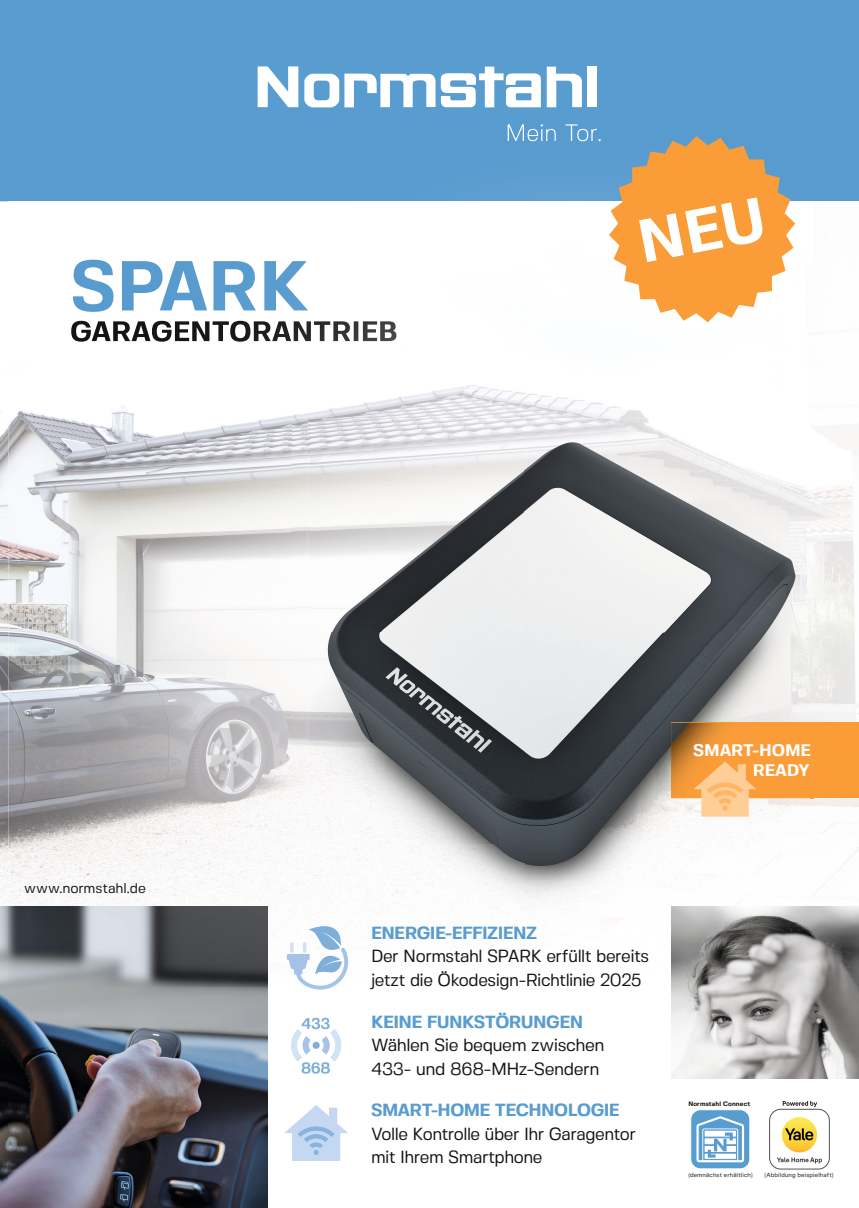
<style>
.page{position:relative;width:859px;height:1208px;background:#fff}
.page>*{position:absolute;margin:0;border:0;box-sizing:border-box;transform-origin:0 0}
.t1{font:17.6px/23.4px "Fivo Sans";letter-spacing:-.03em;color:#131413}
.t2{font:700 17.6px "Fivo Sans";letter-spacing:-.03em;color:#589cd0}
.t3{font:700 16.8px/20.2px "Fivo Sans";letter-spacing:-.01em;color:#fff;text-align:right}
.t4{font:14px "Fivo Sans";letter-spacing:-.005em;color:#131413}
.t5{font:700 6.4px "Fivo Sans";letter-spacing:.015em;color:#131413}
.t6{font:6px "Fivo Sans";letter-spacing:.02em;color:#131413}
</style>
<div class="page">
<div style="left:0;top:0;width:859px;height:201px;background:#589cd0"></div>
<svg style="left:304px;top:67px;width:237px;height:41px"></svg>
<svg style="left:547px;top:67px;width:35px;height:40px"></svg>
<div style="left:588px;top:67px;width:9px;height:40px;background:#fff"></div>
<svg style="left:258px;top:66px;width:40px;height:41px"></svg>
<img style="left:508px;top:124px;width:93px;height:17px">
<img style="left:0;top:411px;width:9px;height:494px">
<img style="left:292px;top:322px;width:566px;height:128px">
<img style="left:9px;top:411px;width:70px;height:495px">
<img style="left:79px;top:320px;width:213px;height:592px">
<img style="left:813px;top:450px;width:46px;height:272px">
<img style="left:292px;top:450px;width:17px;height:497px">
<img style="left:813px;top:798px;width:46px;height:89px">
<img style="left:73px;top:260px;width:235px;height:52px">
<img style="left:71px;top:321px;width:325px;height:21px">
<img style="left:308px;top:418px;width:505px;height:35px">
<img style="left:308px;top:453px;width:2px;height:465px">
<img style="left:811px;top:493px;width:2px;height:229px">
<img style="left:310px;top:421px;width:429px;height:211px">
<img style="left:739px;top:421px;width:72px;height:301px">
<img style="left:310px;top:632px;width:393px;height:279px">
<img style="left:703px;top:632px;width:37px;height:90px">
<img style="left:740px;top:798px;width:71px;height:63px">
<img style="left:291px;top:1029px;width:11px;height:32px">
<img style="left:301px;top:1036px;width:10px;height:18px">
<img style="left:330px;top:1029px;width:11px;height:32px">
<img style="left:322px;top:1036px;width:9px;height:18px">
<svg style="left:313px;top:1041px;width:7px;height:8px"></svg>
<img style="left:302px;top:1017px;width:28px;height:12px">
<img style="left:302px;top:1062px;width:28px;height:11px">
<img style="left:306px;top:986px;width:28px;height:3px">
<img style="left:287px;top:947px;width:61px;height:39px">
<img style="left:309px;top:926px;width:32px;height:24px">
<img style="left:315px;top:955px;width:27px;height:19px">
<svg style="left:290px;top:942px;width:4px;height:10px"></svg>
<svg style="left:303px;top:942px;width:3px;height:10px"></svg>
<div style="left:671px;top:722px;width:188px;height:76px;background:#fa9d39"></div>
<img style="left:671px;top:722px;width:55px;height:71px">
<svg style="left:694px;top:761px;width:62px;height:55px"></svg>
<img style="left:0;top:906px;width:268px;height:302px">
<img style="left:671px;top:906px;width:188px;height:173px">
<div style="left:690px;top:1109px;width:60px;height:60px;background:#589cd0;border:1px solid #fff;border-radius:10px"></div>
<svg style="left:696px;top:1116px;width:48px;height:46px"></svg>
<div style="left:769px;top:1109px;width:60px;height:60px;border:1px solid #515255;border-radius:11px"></div>
<svg style="left:783px;top:1101px;width:34px;height:6px"></svg>
<svg style="left:777px;top:1157px;width:45px;height:6px"></svg>
<svg style="left:782px;top:1117px;width:35px;height:35px"></svg>
<svg style="left:785px;top:1128px;width:28px;height:12px"></svg>
<img style="left:284px;top:1105px;width:64px;height:56px">
<img style="left:297px;top:1126px;width:38px;height:11px">
<img style="left:304px;top:1134px;width:25px;height:8px">
<img style="left:309px;top:1142px;width:14px;height:6px">
<svg style="left:313px;top:1149px;width:6px;height:6px"></svg>
<svg style="left:609px;top:136px;width:186px;height:186px"></svg>
<p class="t4" style="left:24px;top:880px;width:123px">www.normstahl.de</p>
<p class="t3" style="left:693px;top:740px;width:119px">SMART-HOME<br>READY</p>
<p class="t2" style="left:371px;top:922px;width:167px">ENERGIE-EFFIZIENZ</p>
<p class="t1" style="left:371px;top:944px;width:280px">Der Normstahl SPARK erfüllt bereits jetzt die Ökodesign-Richtlinie 2025</p>
<p class="t2" style="left:371px;top:1010px;width:214px">KEINE FUNKSTÖRUNGEN</p>
<p class="t1" style="left:371px;top:1033px;width:235px">Wählen Sie bequem zwischen<br>433- und 868-MHz-Sendern</p>
<p class="t2" style="left:371px;top:1099px;width:250px">SMART-HOME TECHNOLOGIE</p>
<p class="t1" style="left:371px;top:1121px;width:266px">Volle Kontrolle über Ihr Garagentor mit Ihrem Smartphone</p>
<p class="t5" style="left:688px;top:1100px;width:63px">Normstahl Connect</p>
<p class="t6" style="left:688px;top:1171px;width:66px">(demnächst erhältlich)</p>
<p class="t6" style="left:765px;top:1171px;width:71px">(Abbildung beispielhaft)</p>
</div>
